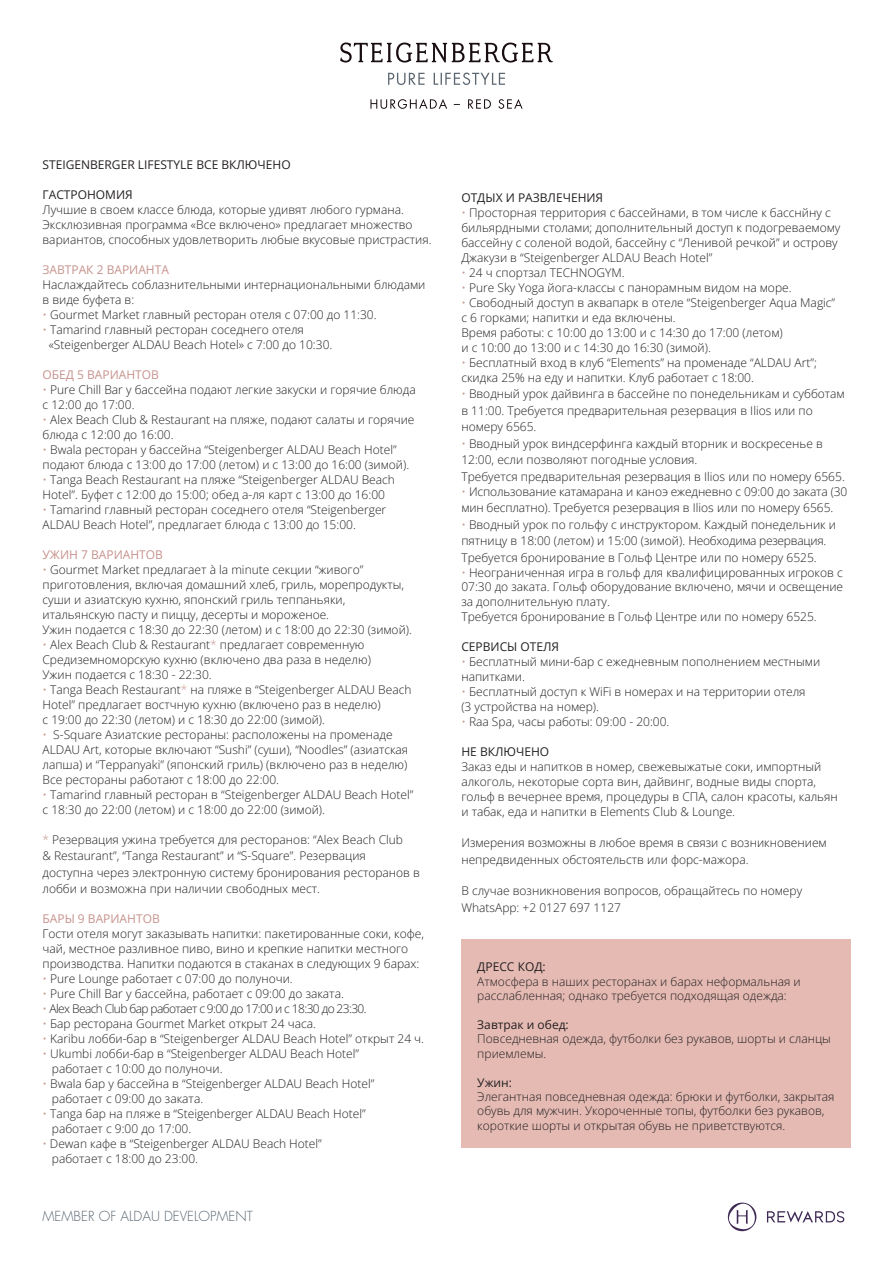
<style>
.page{position:relative;width:893px;height:1263px;background:#fff}
.page>*{position:absolute;margin:0;border:0;box-sizing:border-box;transform-origin:0 0}
.t1{font:300 13.5px "Futura Std";color:#5a6671}
.t2{font:300 12px/15px "Open Sans";color:#231f20}
.t3{font:12px "Open Sans";color:#231f20}
.t4{font:12px "Open Sans";color:#c6928d}
.t5{font:300 12px "Open Sans";letter-spacing:-.05em;color:#231f20}
.s1{color:#c7938d}
</style>
<div class="page">
<div style="left:461px;top:940px;width:389px;height:208px;background:#e4bab3"></div>
<svg style="left:340px;top:43px;width:213px;height:20px"></svg>
<svg style="left:388px;top:73px;width:117px;height:12px"></svg>
<svg style="left:370px;top:99px;width:153px;height:10px"></svg>
<svg style="left:767px;top:1211px;width:77px;height:11px"></svg>
<svg style="left:728px;top:1202px;width:28px;height:29px"></svg>
<p class="t3" style="left:43px;top:156px;width:250px">STEIGENBERGER LIFESTYLE ВСЕ ВКЛЮЧЕНО</p>
<p class="t3" style="left:43px;top:186px;width:92px">ГАСТРОНОМИЯ</p>
<p class="t2" style="left:43px;top:202px;width:391px">Лучшие в своем классе блюда, которые удивят любого гурмана.<br>Эксклюзивная программа «Все включено» предлагает множество вариантов, способных удовлетворить любые вкусовые пристрастия.</p>
<p class="t4" style="left:43px;top:261px;width:128px">ЗАВТРАК 2 ВАРИАНТА</p>
<p class="t2" style="left:43px;top:277px;width:384px">Наслаждайтесь соблазнительными интернациональными блюдами в виде буфета в:</p>
<p class="t2" style="left:43px;top:307px;width:336px"><span class="s1">•</span> Gourmet Market главный ресторан отеля с 07:00 до 11:30.</p>
<p class="t2" style="left:49px;top:322px;width:285px;text-indent:-6px"><span class="s1">•</span> Tamarind главный ресторан соседнего отеля «Steigenberger ALDAU Beach Hotel» с 7:00 до 10:30.</p>
<p class="t4" style="left:43px;top:366px;width:118px">ОБЕД 5 ВАРИАНТОВ</p>
<p class="t2" style="left:43px;top:382px;width:375px"><span class="s1">•</span> Pure Chill Bar у бассейна подают легкие закуски и горячие блюда с 12:00 до 17:00.</p>
<p class="t2" style="left:43px;top:412px;width:373px"><span class="s1">•</span> Alex Beach Club &amp; Restaurant на пляже, подают салаты и горячие блюда с 12:00 до 16:00.</p>
<p class="t2" style="left:43px;top:442px;width:368px"><span class="s1">•</span> Bwala ресторан у бассейна “Steigenberger ALDAU Beach Hotel” подают блюда с 13:00 до 17:00 (летом) и с 13:00 до 16:00 (зимой).</p>
<p class="t2" style="left:43px;top:472px;width:354px"><span class="s1">•</span> Tanga Beach Restaurant на пляже “Steigenberger ALDAU Beach<br>Hotel”. Буфет с 12:00 до 15:00; обед а-ля карт с 13:00 до 16:00</p>
<p class="t2" style="left:43px;top:502px;width:345px"><span class="s1">•</span> Tamarind главный ресторан соседнего отеля “Steigenberger<br>ALDAU Beach Hotel”, предлагает блюда с 13:00 до 15:00.</p>
<p class="t4" style="left:43px;top:546px;width:122px">УЖИН 7 ВАРИАНТОВ</p>
<p class="t2" style="left:43px;top:562px;width:371px"><span class="s1">•</span> Gourmet Market предлагает à la minute секции “живого” приготовления, включая домашний хлеб, гриль, морепродукты, суши и азиатскую кухню, японский гриль теппаньяки, итальянскую пасту и пиццу, десерты и мороженое.<br>Ужин подается с 18:30 до 22:30 (летом) и c 18:00 до 22:30 (зимой).</p>
<p class="t2" style="left:43px;top:637px;width:330px"><span class="s1">•</span> Alex Beach Club &amp; Restaurant<span class="s1">*</span> предлагает современную<br>Средиземноморскую кухню (включено два раза в неделю)<br>Ужин подается с 18:30 - 22:30.</p>
<p class="t2" style="left:43px;top:682px;width:371px"><span class="s1">•</span> Tanga Beach Restaurant<span class="s1">*</span> на пляже в “Steigenberger ALDAU Beach<br>Hotel” предлагает востчную кухню (включено раз в неделю)<br>с 19:00 до 22:30 (летом) и с 18:30 до 22:00 (зимой).</p>
<p class="t2" style="left:43px;top:727px;width:367px"><span class="s1">•</span> S-Square Азиатские рестораны: расположены на променаде ALDAU Art, которые включают “Sushi” (суши), “Noodles” (азиатская лапша) и “Teppanyaki” (японский гриль) (включено раз в неделю)<br>Все рестораны работают c 18:00 до 22:00.</p>
<p class="t2" style="left:43px;top:787px;width:372px"><span class="s1">•</span> Tamarind главный ресторан в “Steigenberger ALDAU Beach Hotel” с 18:30 до 22:00 (летом) и с 18:00 до 22:00 (зимой).</p>
<p class="t2" style="left:43px;top:831px;width:379px;line-height:16.5px"><span class="s1">*</span> Резервация ужина требуется для ресторанов: “Alex Beach Club<br>&amp; Restaurant”, “Tanga Restaurant” и “S-Square”. Резервация доступна через электронную систему бронирования ресторанов в лобби и возможна при наличии свободных мест.</p>
<p class="t4" style="left:43px;top:911px;width:119px">БАРЫ 9 ВАРИАНТОВ</p>
<p class="t2" style="left:43px;top:926px;width:383px">Гости отеля могут заказывать напитки: пакетированные соки, кофе, чай, местное разливное пиво, вино и крепкие напитки местного производства. Напитки подаются в стаканах в следующих 9 барах:</p>
<p class="t2" style="left:43px;top:971px;width:252px"><span class="s1">•</span> Pure Lounge работает с 07:00 до полуночи.</p>
<p class="t2" style="left:43px;top:986px;width:303px"><span class="s1">•</span> Pure Chill Bar у бассейна, работает с 09:00 до заката.</p>
<p class="t5" style="left:43px;top:1001px;width:326px"><span class="s1">•</span> Alex Beach Club бар работает с 9:00 до 17:00 и с 18:30 до 23:30.</p>
<p class="t2" style="left:43px;top:1016px;width:275px"><span class="s1">•</span> Бар ресторана Gourmet Market открыт 24 часа.</p>
<p class="t2" style="left:43px;top:1031px;width:383px"><span class="s1">•</span> Karibu лобби-бар в “Steigenberger ALDAU Beach Hotel” открыт 24 ч.</p>
<p class="t2" style="left:52px;top:1046px;width:309px;text-indent:-9px"><span class="s1">•</span> Ukumbi лобби-бар в “Steigenberger ALDAU Beach Hotel” работает с 10:00 до полуночи.</p>
<p class="t2" style="left:52px;top:1076px;width:324px;text-indent:-9px"><span class="s1">•</span> Bwala бар у бассейна в “Steigenberger ALDAU Beach Hotel” работает с 09:00 до заката.</p>
<p class="t2" style="left:52px;top:1106px;width:315px;text-indent:-9px"><span class="s1">•</span> Tanga бар на пляже в “Steigenberger ALDAU Beach Hotel” работает с 9:00 до 17:00.</p>
<p class="t2" style="left:52px;top:1136px;width:271px;text-indent:-9px"><span class="s1">•</span> Dewan кафе в “Steigenberger ALDAU Beach Hotel” работает c 18:00 до 23:00.</p>
<p class="t1" style="left:43px;top:1207px;width:212px">MEMBER OF ALDAU DEVELOPMENT</p>
<p class="t3" style="left:461px;top:189px;width:143px">ОТДЫХ И РАЗВЛЕЧЕНИЯ</p>
<p class="t2" style="left:461px;top:205px;width:380px"><span class="s1">•</span> Просторная территория с бассейнами, в том числе к басснйну с бильярдными столами; дополнительный доступ к подогреваемому бассейну с соленой водой, бассейну с “Ленивой речкой” и острову Джакузи в “Steigenberger ALDAU Beach Hotel”</p>
<p class="t2" style="left:461px;top:265px;width:165px"><span class="s1">•</span> 24 ч спортзал TECHNOGYM.</p>
<p class="t2" style="left:461px;top:280px;width:332px"><span class="s1">•</span> Pure Sky Yoga йога-классы с панорамным видом на море.</p>
<p class="t2" style="left:461px;top:295px;width:375px"><span class="s1">•</span> Свободный доступ в аквапарк в отеле “Steigenberger Aqua Magic” с 6 горками; напитки и еда включены.<br>Время работы: с 10:00 до 13:00 и с 14:30 до 17:00 (летом)<br>и с 10:00 до 13:00 и с 14:30 до 16:30 (зимой).</p>
<p class="t2" style="left:461px;top:355px;width:357px"><span class="s1">•</span> Бесплатный вход в клуб “Elements” на променаде “ALDAU Art”; скидка 25% на еду и напитки. Клуб работает с 18:00.</p>
<p class="t2" style="left:461px;top:385px;width:385px;line-height:16.5px"><span class="s1">•</span> Вводный урок дайвинга в бассейне по понедельникам и субботам в 11:00. Требуется предварительная резервация в Ilios или по номеру 6565.</p>
<p class="t2" style="left:461px;top:435px;width:385px;line-height:16.5px"><span class="s1">•</span> Вводный урок виндсерфинга каждый вторник и воскресенье в<br>12:00, если позволяют погодные условия.<br>Требуется предварительная резервация в Ilios или по номеру 6565.</p>
<p class="t2" style="left:461px;top:483px;width:388px;line-height:16.5px"><span class="s1">•</span> Использование катамарана и каноэ ежедневно с 09:00 до заката (30 мин бесплатно). Требуется резервация в Ilios или по номеру 6565.</p>
<p class="t2" style="left:461px;top:516px;width:376px;line-height:16.5px"><span class="s1">•</span> Вводный урок по гольфу с инструктором. Каждый понедельник и пятницу в 18:00 (летом) и 15:00 (зимой). Необходима резервация.<br>Требуется бронирование в Гольф Центре или по номеру 6525.</p>
<p class="t2" style="left:461px;top:565px;width:383px;line-height:14.5px"><span class="s1">•</span> Неограниченная игра в гольф для квалифицированных игроков с 07:30 до заката. Гольф оборудование включено, мячи и освещение за дополнительную плату.<br>Требуется бронирование в Гольф Центре или по номеру 6525.</p>
<p class="t3" style="left:461px;top:638px;width:99px">СЕРВИСЫ ОТЕЛЯ</p>
<p class="t2" style="left:461px;top:653px;width:360px"><span class="s1">•</span> Бесплатный мини-бар с ежедневным пополнением местными напитками.</p>
<p class="t2" style="left:461px;top:683px;width:346px"><span class="s1">•</span> Бесплатный доступ к WiFi в номерах и на территории отеля (3 устройства на номер).</p>
<p class="t2" style="left:461px;top:713px;width:210px"><span class="s1">•</span> Raa Spa, часы работы: 09:00 - 20:00.</p>
<p class="t3" style="left:461px;top:743px;width:89px">НЕ ВКЛЮЧЕНО</p>
<p class="t2" style="left:461px;top:758px;width:378px">Заказ еды и напитков в номер, свежевыжатые соки, импортный алкоголь, некоторые сорта вин, дайвинг, водные виды спорта, гольф в вечернее время, процедуры в СПА, салон красоты, кальян и табак, еда и напитки в Elements Club &amp; Lounge.</p>
<p class="t2" style="left:461px;top:834px;width:367px;line-height:16.5px">Измерения возможны в любое время в связи с возникновением непредвиденных обстоятельств или форс-мажора.</p>
<p class="t2" style="left:461px;top:882px;width:342px;line-height:16.5px">В случае возникновения вопросов, обращайтесь по номеру<br>WhatsApp: +2 0127 697 1127</p>
<p class="t3" style="left:477px;top:959px;width:70px">ДРЕСС КОД:</p>
<p class="t2" style="left:477px;top:974px;width:325px;line-height:14.4px">Атмосфера в наших ресторанах и барах неформальная и расслабленная; однако требуется подходящая одежда:</p>
<p class="t3" style="left:477px;top:1016px;width:93px">Завтрак и обед:</p>
<p class="t2" style="left:477px;top:1031px;width:355px;line-height:14.4px">Повседневная одежда, футболки без рукавов, шорты и сланцы приемлемы.</p>
<p class="t3" style="left:477px;top:1074px;width:36px">Ужин:</p>
<p class="t2" style="left:477px;top:1089px;width:359px;line-height:14.4px">Элегантная повседневная одежда: брюки и футболки, закрытая обувь для мужчин. Укороченные топы, футболки без рукавов, короткие шорты и открытая обувь не приветствуются.</p>
</div>
